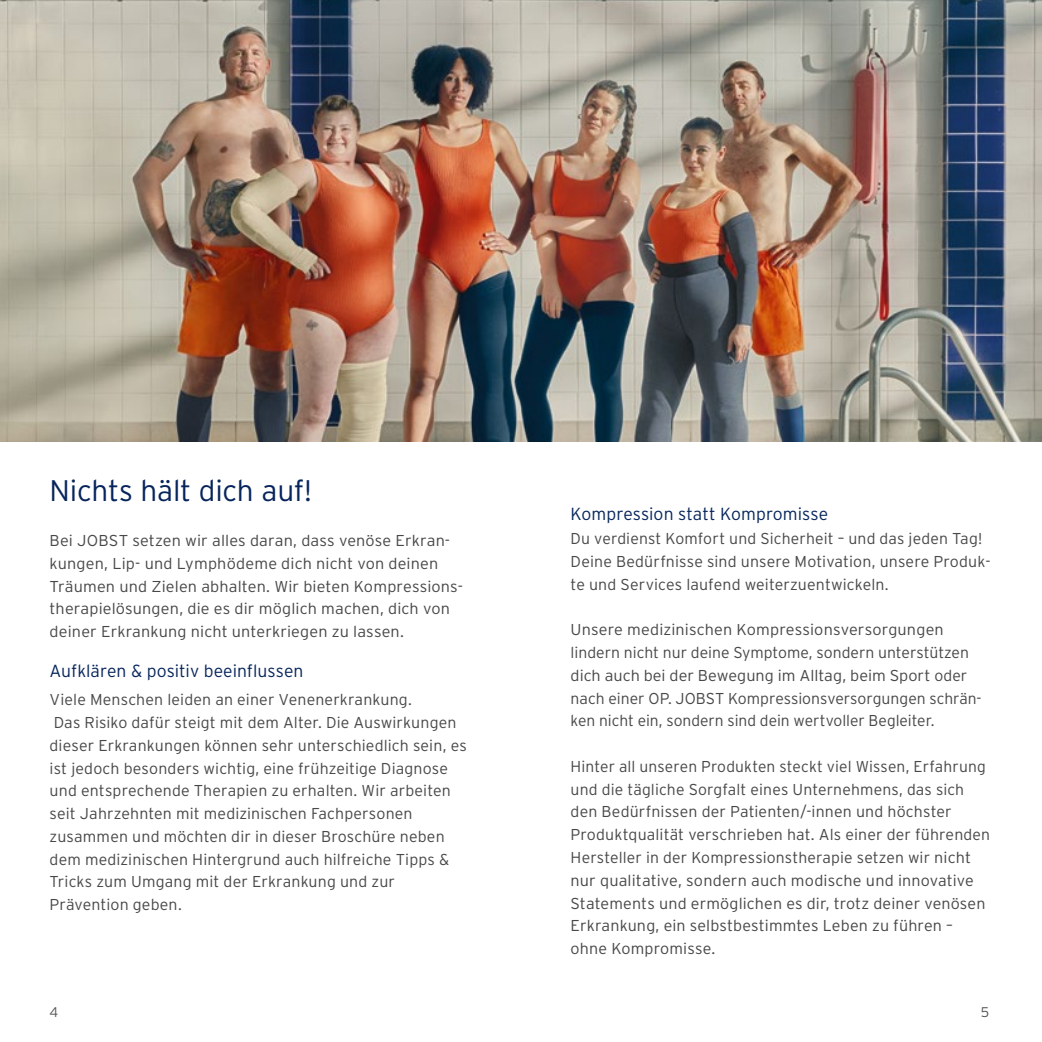
<style>
.page{position:relative;width:1042px;height:1042px;background:#fff}
.page>*{position:absolute;margin:0;border:0;box-sizing:border-box;transform-origin:0 0}
.t1{font:300 29.75px "Interstate";letter-spacing:-.01em;color:#07255c}
.t2{font:300 17.5px "Interstate";color:#07255c}
.t3{font:300 15.75px/22.8px "Interstate";letter-spacing:.01em;color:#474847}
.t4{font:300 14px "Interstate";color:#555756}
</style>
<div class="page">
<img style="left:0;top:0;width:1042px;height:441px">
<h1 class="t1" style="left:50px;top:473px;width:264px">Nichts hält dich auf!</h1>
<p class="t3" style="left:50px;top:529px;width:415px">Bei JOBST setzen wir alles daran, dass venöse Erkran&shy;kungen, Lip- und Lymphödeme dich nicht von deinen Träumen und Zielen abhalten. Wir bieten Kompressions&shy;therapielösungen, die es dir möglich machen, dich von deiner Erkrankung nicht unterkriegen zu lassen.</p>
<p class="t2" style="left:50px;top:661px;width:255px">Aufklären &amp; positiv beeinflussen</p>
<p class="t3" style="left:50px;top:688px;width:419px">Viele Menschen leiden an einer Venenerkrankung.<br>Das Risiko dafür steigt mit dem Alter. Die Auswirkungen dieser Erkrankungen können sehr unterschiedlich sein, es ist jedoch besonders wichtig, eine frühzeitige Diagnose und entsprechende Therapien zu erhalten. Wir arbeiten seit Jahrzehnten mit medizinischen Fachpersonen zusammen und möchten dir in dieser Broschüre neben dem medizinischen Hintergrund auch hilfreiche Tipps &amp; Tricks zum Umgang mit der Erkrankung und zur Prävention geben.</p>
<p class="t2" style="left:570px;top:504px;width:259px">Kompression statt Kompromisse</p>
<p class="t3" style="left:570px;top:527px;width:421px">Du verdienst Komfort und Sicherheit – und das jeden Tag!<br>Deine Bedürfnisse sind unsere Motivation, unsere Produk&shy;te und Services laufend weiterzuentwickeln.</p>
<p class="t3" style="left:570px;top:618px;width:412px">Unsere medizinischen Kompressionsversorgungen lindern nicht nur deine Symptome, sondern unterstützen dich auch bei der Bewegung im Alltag, beim Sport oder nach einer OP. JOBST Kompressionsversorgungen schrän&shy;ken nicht ein, sondern sind dein wertvoller Begleiter.</p>
<p class="t3" style="left:570px;top:755px;width:421px">Hinter all unseren Produkten steckt viel Wissen, Erfahrung und die tägliche Sorgfalt eines Unternehmens, das sich den Bedürfnissen der Patienten/-innen und höchster Produktqualität verschrieben hat. Als einer der führenden Hersteller in der Kompressionstherapie setzen wir nicht nur qualitative, sondern auch modische und innovative Statements und ermöglichen es dir, trotz deiner venösen Erkrankung, ein selbstbestimmtes Leben zu führen – ohne Kompromisse.</p>
<p class="t4" style="left:50px;top:1004px;width:10px">4</p>
<p class="t4" style="left:981px;top:1004px;width:10px">5</p>
</div>
